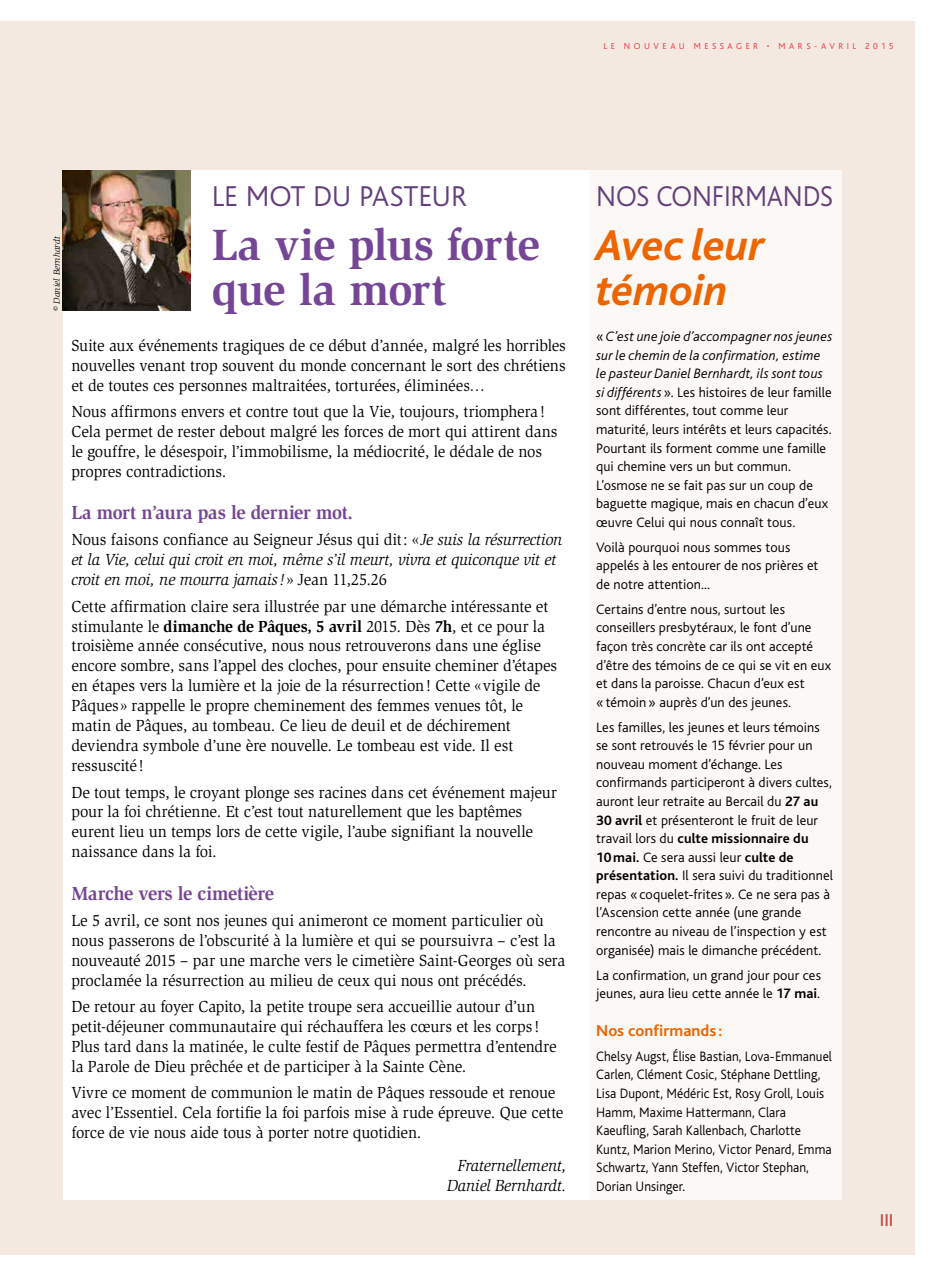
<style>
.page{position:relative;width:936px;height:1276px;background:#fff}
.page>*{position:absolute;margin:0;border:0;box-sizing:border-box;transform-origin:0 0}
.t1{font:700 45px/45.5px "Slimbach";letter-spacing:-.02em;color:#764696}
.t2{font:italic 700 45px/45.6px "Bliss";letter-spacing:-.01em;color:#ec6500}
.t3{font:300 30px "Bliss";letter-spacing:-.01em;color:#63407b}
.t4{font:300 30px "Bliss";letter-spacing:-.01em;color:#63407b;scale:.93 1}
.t5{font:700 19.5px "Slimbach";letter-spacing:-.02em;color:#764696;scale:.95 1}
.t6{font:500 18px "Bliss";color:#ca4946}
.t7{font:16.5px/20px "Slimbach";letter-spacing:-.005em;color:#000;scale:.95 1}
.t8{font:italic 16.5px/20px "Slimbach";letter-spacing:-.01em;color:#000;scale:.95 1}
.t9{font:700 16.5px "Bliss";letter-spacing:.005em;color:#ec6500}
.t10{font:300 14.25px/18.6px "Bliss";letter-spacing:.005em;color:#000}
.t11{font:300 14.25px/18.6px "Bliss";letter-spacing:.005em;color:#000;scale:.94 1}
.t12{font:300 9px "Bliss";letter-spacing:.39em;color:#e7313d}
.t13{font:italic 9px "Slimbach";color:#000}
.s1{font-style:normal}
.s2{font-weight:700}
.s3{font-style:italic}
</style>
<div class="page">
<div style="left:0;top:21px;width:914px;height:1233px;background:#f3e9e0"></div>
<div style="left:584px;top:170px;width:257px;height:1029px;background:#fbf8f5"></div>
<div style="left:63px;top:170px;width:522px;height:1029px;background:#fff"></div>
<img style="left:63px;top:170px;width:127px;height:141px">
<div style="left:582px;top:170px;width:6px;height:1029px;background:#fff"></div>
<p class="t12" style="left:603px;top:42px;width:291px">LE NOUVEAU MESSAGER • MARS-AVRIL 2015</p>
<p class="t13" style="left:52px;top:311px;width:76px;rotate:-90deg">© Daniel Bernhardt</p>
<h2 class="t3" style="left:212px;top:180px;width:256px">LE MOT DU PASTEUR</h2>
<h1 class="t1" style="left:212px;top:222px;width:329px">La vie plus forte que la mort</h1>
<p class="t7" style="left:71px;top:335px;width:522px;text-align:justify">Suite aux événements tragiques de ce début d’année, malgré les horribles nouvelles venant trop souvent du monde concernant le sort des chrétiens et de toutes ces personnes maltraitées, torturées, éliminées…</p>
<p class="t7" style="left:71px;top:401px;width:513px">Nous affirmons envers et contre tout que la Vie, toujours, triomphera!<br>Cela permet de rester debout malgré les forces de mort qui attirent dans le gouffre, le désespoir, l’immobilisme, la médiocrité, le dédale de nos propres contradictions.</p>
<p class="t5" style="left:71px;top:501px;width:298px">La mort n’aura pas le dernier mot.</p>
<p class="t8" style="left:71px;top:530px;width:518px"><span class="s1">Nous faisons confiance au Seigneur Jésus qui dit: «</span>Je suis la résurrection et la Vie, celui qui croit en moi, même s’il meurt, vivra et quiconque vit et croit en moi, ne mourra jamais !<span class="s1">» Jean 11,25.26</span></p>
<p class="t7" style="left:71px;top:596px;width:513px">Cette affirmation claire sera illustrée par une démarche intéressante et stimulante le <span class="s2">dimanche de Pâques, 5 avril</span> 2015. Dès <span class="s2">7h</span>, et ce pour la troisième année consécutive, nous nous retrouverons dans une église encore sombre, sans l’appel des cloches, pour ensuite cheminer d’étapes en étapes vers la lumière et la joie de la résurrection! Cette «vigile de Pâques» rappelle le propre cheminement des femmes venues tôt, le matin de Pâques, au tombeau. Ce lieu de deuil et de déchirement deviendra symbole d’une ère nouvelle. Le tombeau est vide. Il est ressuscité!</p>
<p class="t7" style="left:71px;top:782px;width:512px">De tout temps, le croyant plonge ses racines dans cet événement majeur pour la foi chrétienne. Et c’est tout naturellement que les baptêmes eurent lieu un temps lors de cette vigile, l’aube signifiant la nouvelle naissance dans la foi.</p>
<p class="t5" style="left:71px;top:881px;width:215px">Marche vers le cimetière</p>
<p class="t7" style="left:71px;top:910px;width:521px">Le 5 avril, ce sont nos jeunes qui animeront ce moment particulier où nous passerons de l’obscurité à la lumière et qui se poursuivra – c’est la nouveauté 2015 – par une marche vers le cimetière Saint-Georges où sera proclamée la résurrection au milieu de ceux qui nous ont précédés.</p>
<p class="t7" style="left:71px;top:996px;width:512px">De retour au foyer Capito, la petite troupe sera accueillie autour d’un petit-déjeuner communautaire qui réchauffera les cœurs et les corps!<br>Plus tard dans la matinée, le culte festif de Pâques permettra d’entendre la Parole de Dieu prêchée et de participer à la Sainte Cène.</p>
<p class="t7" style="left:71px;top:1083px;width:519px">Vivre ce moment de communion le matin de Pâques ressoude et renoue avec l’Essentiel. Cela fortifie la foi parfois mise à rude épreuve. Que cette force de vie nous aide tous à porter notre quotidien.</p>
<p class="t8" style="left:447px;top:1155px;width:127px;text-align:right">Fraternellement,<br>Daniel Bernhardt.</p>
<h2 class="t4" style="left:596px;top:180px;width:256px">NOS CONFIRMANDS</h2>
<h1 class="t2" style="left:596px;top:223px;width:170px">Avec leur témoin</h1>
<p class="t10" style="left:596px;top:327px;width:238px">«<span class="s3">C’est une joie d’accompagner nos jeunes sur le chemin de la confirmation, estime le pasteur Daniel Bernhardt, ils sont tous si différents</span>». Les histoires de leur famille sont différentes, tout comme leur maturité, leurs intérêts et leurs capacités.<br>Pourtant ils forment comme une famille qui chemine vers un but commun.<br>L’osmose ne se fait pas sur un coup de baguette magique, mais en chacun d’eux œuvre Celui qui nous connaît tous.</p>
<p class="t10" style="left:596px;top:538px;width:224px">Voilà pourquoi nous sommes tous appelés à les entourer de nos prières et de notre attention...</p>
<p class="t10" style="left:596px;top:600px;width:236px">Certains d’entre nous, surtout les conseillers presbytéraux, le font d’une façon très concrète car ils ont accepté d’être des témoins de ce qui se vit en eux et dans la paroisse. Chacun d’eux est «témoin» auprès d’un des jeunes.</p>
<p class="t10" style="left:596px;top:718px;width:238px">Les familles, les jeunes et leurs témoins se sont retrouvés le 15 février pour un nouveau moment d’échange. Les confirmands participeront à divers cultes, auront leur retraite au Bercail du <span class="s2">27 au 30 avril</span> et présenteront le fruit de leur travail lors du <span class="s2">culte missionnaire du 10mai.</span> Ce sera aussi leur <span class="s2">culte de présentation.</span> Il sera suivi du traditionnel repas «coquelet-frites». Ce ne sera pas à l’Ascension cette année (une grande rencontre au niveau de l’inspection y est organisée) mais le dimanche précédent.</p>
<p class="t10" style="left:596px;top:966px;width:226px">La confirmation, un grand jour pour ces jeunes, aura lieu cette année le <span class="s2">17 mai</span>.</p>
<p class="t9" style="left:596px;top:1022px;width:127px">Nos confirmands :</p>
<p class="t11" style="left:596px;top:1047px;width:252px">Chelsy Augst, Élise Bastian, Lova-Emmanuel Carlen, Clément Cosic, Stéphane Dettling, Lisa Dupont, Médéric Est, Rosy Groll, Louis Hamm, Maxime Hattermann, Clara Kaeufling, Sarah Kallenbach, Charlotte Kuntz, Marion Merino, Victor Penard, Emma Schwartz, Yann Steffen, Victor Stephan, Dorian Unsinger.</p>
<p class="t6" style="left:879px;top:1210px;width:15px">III</p>
</div>
